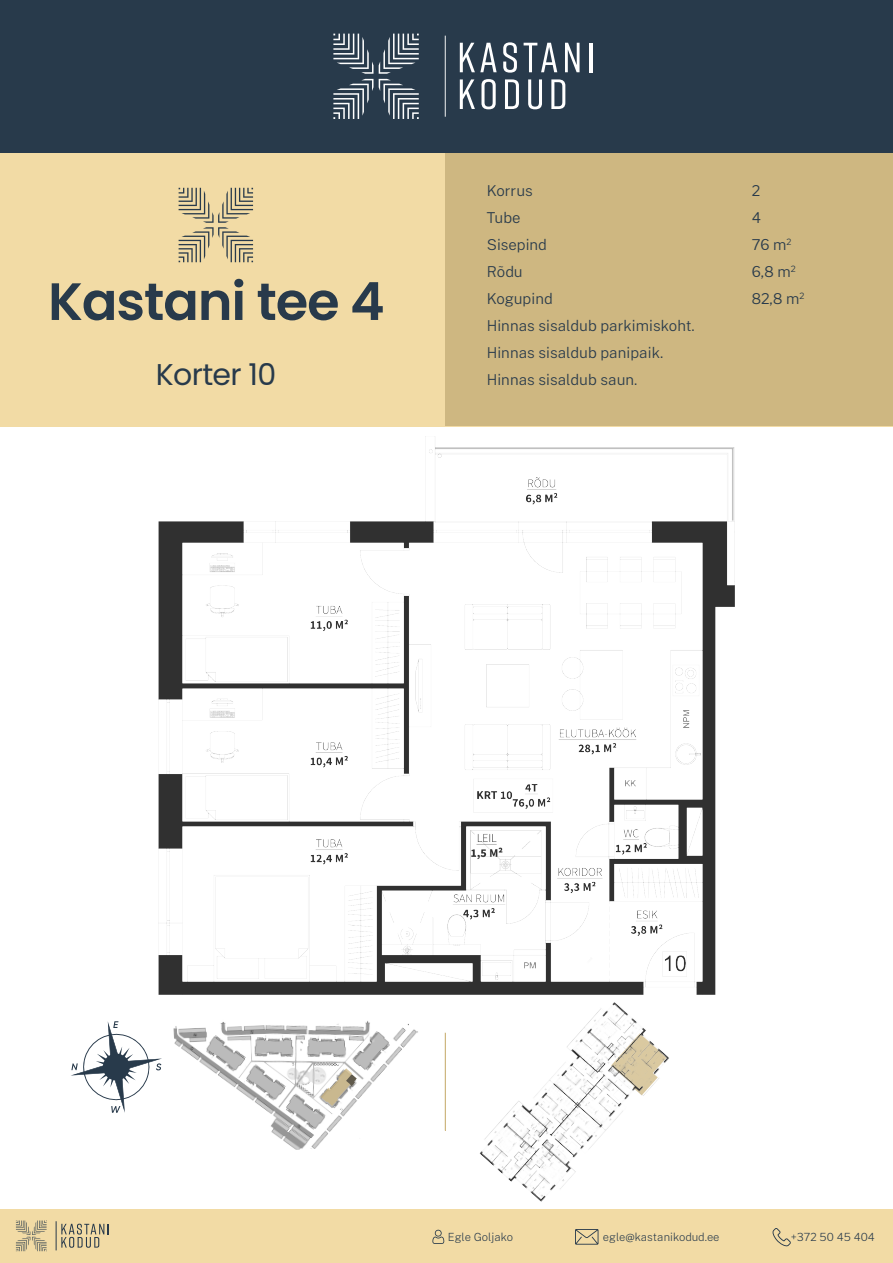
<style>
.page{position:relative;width:893px;height:1263px;background:#fff}
.page>*{position:absolute;margin:0;border:0;box-sizing:border-box;transform-origin:0 0}
.t1{font:600 52.5px "Poppins";letter-spacing:-.02em;color:#283a4b}
.t2{font:30px "Poppins";letter-spacing:-.02em;color:#283a4b}
.t3{font:300 15px/27px "Public Sans";color:#283a4b}
.t4{font:200 11.25px "Public Sans";color:#283a4b}
</style>
<div class="page">
<div style="left:0;top:0;width:893px;height:426px;background:#f2dba5"></div>
<div style="left:0;top:1210px;width:893px;height:53px;background:#f2dba5"></div>
<div style="left:445px;top:0;width:448px;height:426px;background:#ceb781"></div>
<svg style="left:71px;top:1021px;width:91px;height:92px"></svg>
<img style="left:173px;top:1021px;width:245px;height:129px">
<svg style="left:179px;top:188px;width:74px;height:74px"></svg>
<svg style="left:575px;top:1229px;width:23px;height:16px"></svg>
<svg style="left:432px;top:1230px;width:12px;height:14px"></svg>
<svg style="left:772px;top:1228px;width:19px;height:18px"></svg>
<svg style="left:16px;top:1220px;width:31px;height:31px"></svg>
<svg style="left:61px;top:1224px;width:48px;height:24px"></svg>
<div style="left:0;top:0;width:893px;height:153px;background:#283a4b"></div>
<svg style="left:333px;top:34px;width:86px;height:85px"></svg>
<svg style="left:460px;top:43px;width:37px;height:29px"></svg>
<svg style="left:503px;top:42px;width:14px;height:31px"></svg>
<svg style="left:524px;top:43px;width:33px;height:29px"></svg>
<svg style="left:565px;top:43px;width:15px;height:29px"></svg>
<hr style="left:589px;top:43px;width:3px;height:29px;background:#fff">
<svg style="left:460px;top:79px;width:15px;height:30px"></svg>
<svg style="left:481px;top:79px;width:15px;height:30px"></svg>
<svg style="left:505px;top:79px;width:14px;height:30px"></svg>
<svg style="left:528px;top:79px;width:14px;height:30px"></svg>
<svg style="left:551px;top:79px;width:14px;height:30px"></svg>
<hr style="left:445px;top:36px;width:1px;height:81px;background:#f1f2f2">
<svg style="left:321px;top:1068px;width:36px;height:38px"></svg>
<img style="left:438px;top:994px;width:256px;height:216px">
<img style="left:158px;top:436px;width:577px;height:558px">
<h1 class="t1" style="left:48px;top:271px;width:338px">Kastani tee 4</h1>
<h2 class="t2" style="left:156px;top:357px;width:122px">Korter 10</h2>
<p class="t3" style="left:487px;top:177px;width:210px">Korrus<br>Tube<br>Sisepind<br>Rõdu<br>Kogupind<br>Hinnas sisaldub parkimiskoht.<br>Hinnas sisaldub panipaik.<br>Hinnas sisaldub saun.</p>
<p class="t3" style="left:752px;top:177px;width:54px">2<br>4<br>76 m<sup>2<br></sup>6,8 m<sup>2<br></sup>82,8 m<sup>2</sup></p>
<p class="t4" style="left:448px;top:1230px;width:67px">Egle Goljako</p>
<p class="t4" style="left:603px;top:1230px;width:118px">egle@kastanikodud.ee</p>
<p class="t4" style="left:791px;top:1230px;width:85px">+372 50 45 404</p>
</div>
